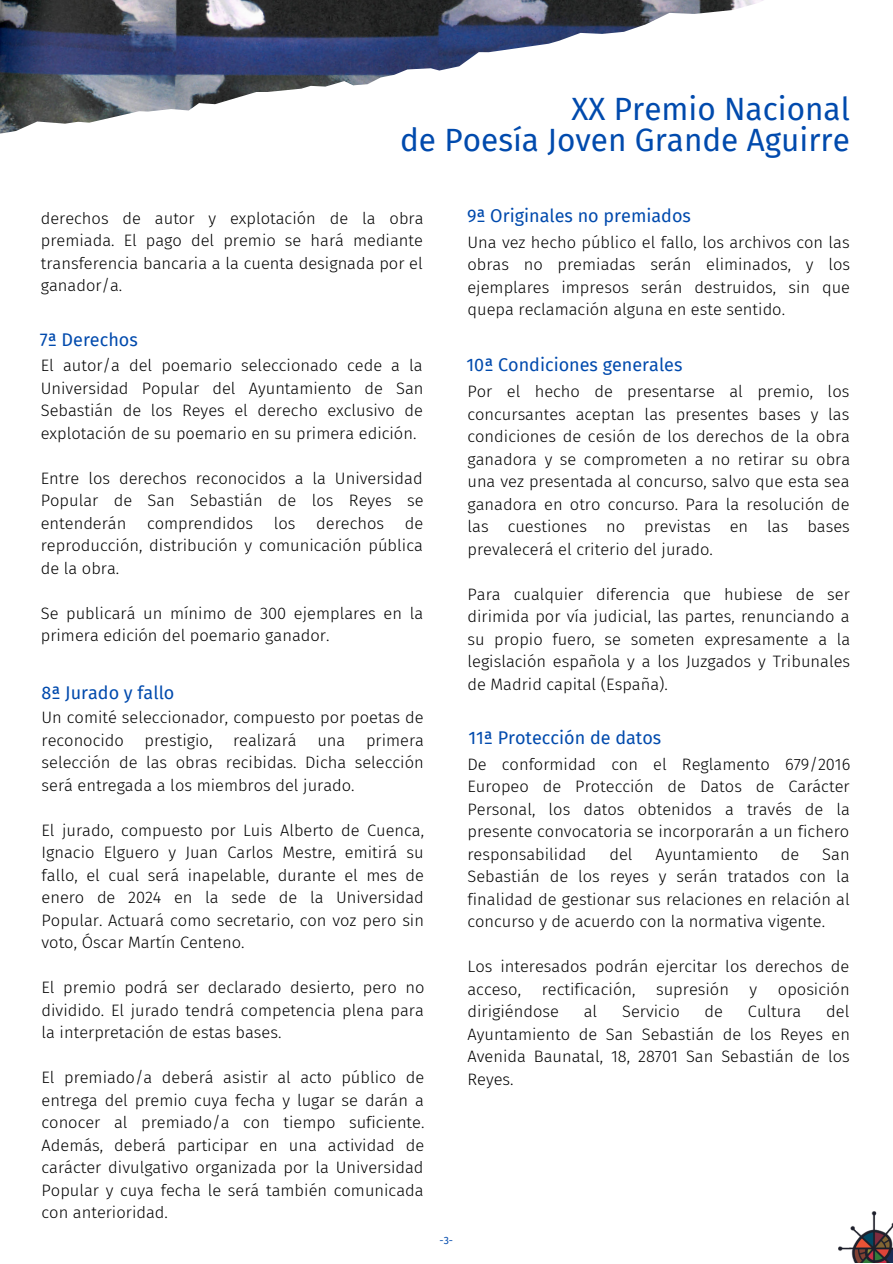
<style>
.page{position:relative;width:893px;height:1264px;background:#fff}
.page>*{position:absolute;margin:0;border:0;box-sizing:border-box;transform-origin:0 0}
.t1{font:31.5px/30.3px "Fira Sans";color:#004aad;text-align:right}
.t2{font:18px "Fira Sans";color:#004aad}
.t3{font:300 16.5px/22.5px "Fira Sans";color:#000;text-align:justify}
.t4{font:10.5px "Fira Sans";color:#004aad}
</style>
<div class="page">
<img style="left:0;top:0;width:764px;height:134px">
<img style="left:838px;top:1211px;width:54px;height:51px">
<h1 class="t1" style="left:400px;top:95px;width:451px">XX Premio Nacional<br>de Poesía Joven Grande Aguirre</h1>
<p class="t3" style="left:41px;top:207px;width:384px">derechos de autor y explotación de la obra premiada. El pago del premio se hará mediante transferencia bancaria a la cuenta designada por el ganador/a.</p>
<p class="t2" style="left:40px;top:329px;width:99px">7ª Derechos</p>
<p class="t3" style="left:41px;top:354px;width:384px">El autor/a del poemario seleccionado cede a la Universidad Popular del Ayuntamiento de San Sebastián de los Reyes el derecho exclusivo de explotación de su poemario en su primera edición.</p>
<p class="t3" style="left:41px;top:467px;width:384px">Entre los derechos reconocidos a la Universidad Popular de San Sebastián de los Reyes se entenderán</p>
<p class="t3" style="left:147px;top:512px;width:108px">comprendidos</p>
<p class="t3" style="left:274px;top:512px;width:23px">los</p>
<p class="t3" style="left:316px;top:512px;width:69px">derechos</p>
<p class="t3" style="left:41px;top:512px;width:384px;text-indent:364px">de reproducción, distribución y comunicación pública de la obra.</p>
<p class="t3" style="left:41px;top:602px;width:384px">Se publicará un mínimo de 300 ejemplares en la primera edición del poemario ganador.</p>
<p class="t2" style="left:42px;top:682px;width:134px">8ª Jurado y fallo</p>
<p class="t3" style="left:42px;top:706px;width:383px">Un comité seleccionador, compuesto por poetas de reconocido</p>
<p class="t3" style="left:144px;top:729px;width:69px">prestigio,</p>
<p class="t3" style="left:233px;top:729px;width:65px">realizará</p>
<p class="t3" style="left:317px;top:729px;width:29px">una</p>
<p class="t3" style="left:42px;top:729px;width:384px;text-indent:324px">primera selección de las obras recibidas. Dicha selección será entregada a los miembros del jurado.</p>
<p class="t3" style="left:42px;top:819px;width:384px">El jurado, compuesto por Luis Alberto de Cuenca, Ignacio Elguero y Juan Carlos Mestre, emitirá su fallo, el cual será inapelable, durante el mes de enero de 2024 en la sede de la Universidad Popular. Actuará como secretario, con voz pero sin voto, Óscar Martín Centeno.</p>
<p class="t3" style="left:42px;top:976px;width:384px">El premio podrá ser declarado desierto, pero no dividido. El jurado tendrá competencia plena para la interpretación de estas bases.</p>
<p class="t3" style="left:42px;top:1066px;width:384px">El premiado/a deberá asistir al acto público de entrega del premio cuya fecha y lugar se darán a conocer al premiado/a con tiempo suficiente.<br>Además, deberá participar en una actividad de carácter divulgativo organizada por la Universidad Popular y cuya fecha le será también comunicada con anterioridad.</p>
<p class="t2" style="left:467px;top:205px;width:225px">9ª Originales no premiados</p>
<p class="t3" style="left:467px;top:231px;width:384px">Una vez hecho público el fallo, los archivos con las obras no premiadas serán eliminados, y los ejemplares impresos serán destruidos, sin que quepa reclamación alguna en este sentido.</p>
<p class="t2" style="left:466px;top:354px;width:217px">10ª Condiciones generales</p>
<p class="t3" style="left:467px;top:380px;width:384px">Por el hecho de presentarse al premio, los concursantes aceptan las presentes bases y las condiciones de cesión de los derechos de la obra ganadora y se comprometen a no retirar su obra una vez presentada al concurso, salvo que esta sea ganadora en otro concurso. Para la resolución de las cuestiones no previstas en las bases prevalecerá el criterio del jurado.</p>
<p class="t3" style="left:467px;top:583px;width:384px">Para cualquier diferencia que hubiese de ser dirimida por vía judicial, las partes, renunciando a su propio fuero, se someten expresamente a la legislación española y a los Juzgados y Tribunales de Madrid capital (España).</p>
<p class="t2" style="left:468px;top:727px;width:194px">11ª Protección de datos</p>
<p class="t3" style="left:467px;top:753px;width:384px">De conformidad con el Reglamento 679/2016<br>Europeo de Protección de Datos de Carácter Personal, los datos obtenidos a través de la presente convocatoria se incorporarán a un fichero responsabilidad</p>
<p class="t3" style="left:609px;top:843px;width:25px">del</p>
<p class="t3" style="left:655px;top:843px;width:104px">Ayuntamiento</p>
<p class="t3" style="left:780px;top:843px;width:20px">de</p>
<p class="t3" style="left:467px;top:843px;width:384px;text-indent:355px">San Sebastián de los reyes y serán tratados con la finalidad de gestionar sus relaciones en relación al concurso y de acuerdo con la normativa vigente.</p>
<p class="t3" style="left:467px;top:955px;width:383px">Los interesados podrán ejercitar los derechos de acceso,</p>
<p class="t3" style="left:541px;top:978px;width:95px">rectificación,</p>
<p class="t3" style="left:656px;top:978px;width:74px">supresión</p>
<p class="t3" style="left:749px;top:978px;width:9px">y</p>
<p class="t3" style="left:777px;top:978px;width:73px">oposición</p>
<p class="t3" style="left:467px;top:1000px;width:93px">dirigiéndose</p>
<p class="t3" style="left:583px;top:1000px;width:15px">al</p>
<p class="t3" style="left:622px;top:1000px;width:59px">Servicio</p>
<p class="t3" style="left:704px;top:1000px;width:20px">de</p>
<p class="t3" style="left:747px;top:1000px;width:55px">Cultura</p>
<p class="t3" style="left:467px;top:1000px;width:384px;text-indent:359px">del Ayuntamiento de San Sebastián de los Reyes en Avenida Baunatal, 18, 28701 San Sebastián de los Reyes.</p>
<p class="t4" style="left:439px;top:1234px;width:15px">-3-</p>
</div>
